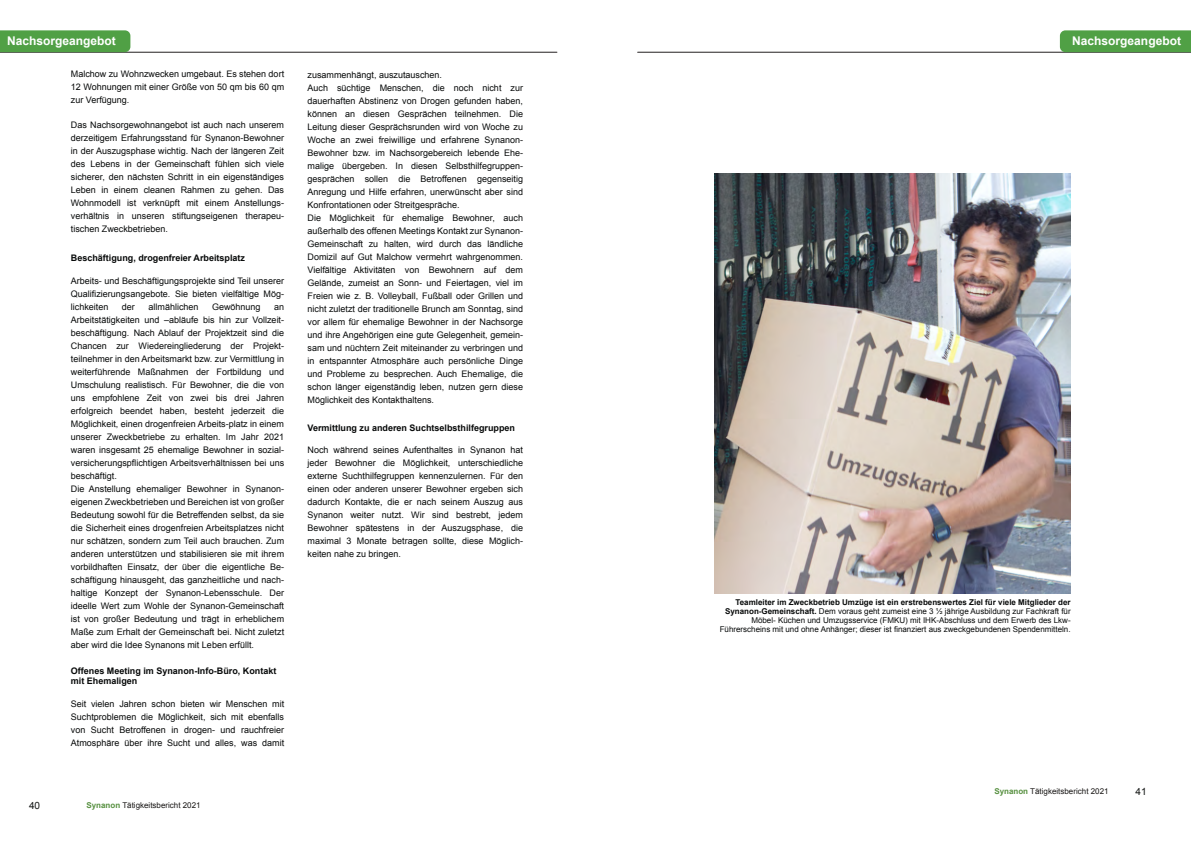
<style>
.page{position:relative;width:1191px;height:842px;background:#fff}
.page>*{position:absolute;margin:0;border:0;box-sizing:border-box;transform-origin:0 0}
.t1{font:700 12px "Arial";color:#fff}
.t2{font:10px "Arial";color:#121413}
.t3{font:9px/13px "Arial";color:#080a0a;text-align:justify}
.t4{font:700 9px/10px "Arial";color:#080a0a}
.t5{font:8px/9px "Arial";color:#080a0a;text-align:right}
.t6{font:8px "Arial";color:#191716}
.s1{font-weight:700}
.s2{font-weight:700;color:#579040}
</style>
<div class="page">
<hr style="left:0;top:52px;width:557px;height:1px;background:#231f20">
<hr style="left:637px;top:52px;width:554px;height:1px;background:#231f20">
<div style="left:0;top:30px;width:130px;height:22px;background:#50a045"></div>
<div style="left:1060px;top:30px;width:131px;height:22px;background:#50a045"></div>
<img style="left:714px;top:173px;width:356px;height:421px">
<h1 class="t1" style="left:7px;top:36px;width:110px">Nachsorgeangebot</h1>
<h1 class="t1" style="left:1072px;top:36px;width:110px">Nachsorgeangebot</h1>
<p class="t3" style="left:307px;top:69px;width:217px;text-align:left">zusammenhängt, auszutauschen.<br>Auch süchtige Menschen, die noch nicht zur dauerhaften Abstinenz von Drogen gefunden haben, können an diesen Gesprächen teilnehmen. Die Leitung dieser Gesprächsrunden wird von Woche zu Woche an zwei freiwillige und erfahrene Synanon-Bewohner bzw. im Nachsorgebereich lebende Ehe&shy;malige übergeben. In diesen Selbsthilfegruppen&shy;gesprächen sollen die Betroffenen gegenseitig Anregung und Hilfe erfahren, unerwünscht aber sind Konfrontationen oder Streitgespräche.<br>Die Möglichkeit für ehemalige Bewohner, auch außerhalb des offenen Meetings Kontakt zur Synanon-Gemeinschaft zu halten, wird durch das ländliche Domizil auf Gut Malchow vermehrt wahrgenommen.<br>Vielfältige Aktivitäten von Bewohnern auf dem Gelände, zumeist an Sonn- und Feiertagen, viel im Freien wie z. B. Volleyball, Fußball oder Grillen und nicht zuletzt der traditionelle Brunch am Sonntag, sind vor allem für ehemalige Bewohner in der Nachsorge und ihre Angehörigen eine gute Gelegenheit, gemein&shy;sam und nüchtern Zeit miteinander zu verbringen und in entspannter Atmosphäre auch persönliche Dinge und Probleme zu besprechen. Auch Ehemalige, die schon länger eigenständig leben, nutzen gern diese Möglichkeit des Kontakthaltens.</p>
<p class="t4" style="left:307px;top:423px;width:209px">Vermittlung zu anderen Suchtselbsthilfegruppen</p>
<p class="t3" style="left:307px;top:444px;width:217px">Noch während seines Aufenthaltes in Synanon hat jeder Bewohner die Möglichkeit, unterschiedliche externe Suchthilfegruppen kennenzulernen. Für den einen oder anderen unserer Bewohner ergeben sich dadurch Kontakte, die er nach seinem Auszug aus Synanon weiter nutzt. Wir sind bestrebt, jedem Bewohner spätestens in der Auszugsphase, die maximal 3 Monate betragen sollte, diese Möglich&shy;keiten nahe zu bringen.</p>
<p class="t3" style="left:71px;top:68px;width:215px">Malchow zu Wohnzwecken umgebaut. Es stehen dort 12 Wohnungen mit einer Größe von 50 qm bis 60 qm zur Verfügung.</p>
<p class="t3" style="left:71px;top:119px;width:215px">Das Nachsorgewohnangebot ist auch nach unserem derzeitigem Erfahrungsstand für Synanon-Bewohner in der Auszugsphase wichtig. Nach der längeren Zeit des Lebens in der Gemeinschaft fühlen sich viele sicherer, den nächsten Schritt in ein eigenständiges Leben in einem cleanen Rahmen zu gehen. Das Wohnmodell ist verknüpft mit einem Anstellungs&shy;verhältnis in unseren stiftungseigenen therapeu&shy;tischen Zweckbetrieben.</p>
<p class="t4" style="left:71px;top:253px;width:176px">Beschäftigung, drogenfreier Arbeitsplatz</p>
<p class="t3" style="left:71px;top:275px;width:215px">Arbeits- und Beschäftigungsprojekte sind Teil unserer Qualifizierungsangebote. Sie bieten vielfältige Mög&shy;lichkeiten</p>
<p class="t3" style="left:122px;top:301px;width:15px">der</p>
<p class="t3" style="left:148px;top:301px;width:52px">allmählichen</p>
<p class="t3" style="left:212px;top:301px;width:50px">Gewöhnung</p>
<p class="t3" style="left:71px;top:301px;width:215px;text-align:left;text-indent:203px">an Arbeitstätigkeiten und –abläufe bis hin zur Vollzeit&shy;beschäftigung. Nach Ablauf der Projektzeit sind die Chancen zur Wiedereingliederung der Projekt&shy;teilnehmer in den Arbeitsmarkt bzw. zur Vermittlung in weiterführende Maßnahmen der Fortbildung und Umschulung realistisch. Für Bewohner, die die von uns empfohlene Zeit von zwei bis drei Jahren erfolgreich beendet haben, besteht jederzeit die Möglichkeit, einen drogenfreien Arbeits-platz in einem unserer Zweckbetriebe zu erhalten. Im Jahr 2021 waren insgesamt 25 ehemalige Bewohner in sozial&shy;versicherungspflichtigen Arbeitsverhältnissen bei uns beschäftigt.<br>Die Anstellung ehemaliger Bewohner in Synanon&shy;eigenen Zweckbetrieben und Bereichen ist von großer Bedeutung sowohl für die Betreffenden selbst, da sie die Sicherheit eines drogenfreien Arbeitsplatzes nicht nur schätzen, sondern zum Teil auch brauchen. Zum anderen unterstützen und stabilisieren sie mit ihrem vorbildhaften Einsatz, der über die eigentliche Be&shy;schäftigung hinausgeht, das ganzheitliche und nach&shy;haltige Konzept der Synanon-Lebensschule. Der ideelle Wert zum Wohle der Synanon-Gemeinschaft ist von großer Bedeutung und trägt in erheblichem Maße zum Erhalt der Gemeinschaft bei. Nicht zuletzt aber wird die Idee Synanons mit Leben erfüllt.</p>
<p class="t4" style="left:71px;top:667px;width:207px">Offenes Meeting im Synanon-Info-Büro, Kontakt mit Ehemaligen</p>
<p class="t3" style="left:71px;top:698px;width:215px">Seit vielen Jahren schon bieten wir Menschen mit Suchtproblemen die Möglichkeit, sich mit ebenfalls von Sucht Betroffenen in drogen- und rauchfreier Atmosphäre über ihre Sucht und alles, was damit</p>
<p class="t5" style="left:719px;top:599px;width:352px"><span class="s1">Teamleiter im Zweckbetrieb Umzüge ist ein erstrebenswertes Ziel für viele Mitglieder der Synanon-Gemeinschaft.</span> Dem voraus geht zumeist eine 3 ½ jährige Ausbildung zur Fachkraft für Möbel- Küchen und Umzugsservice (FMKU) mit IHK-Abschluss und dem Erwerb des Lkw-Führerscheins mit und ohne Anhänger; dieser ist finanziert aus zweckgebundenen Spendenmitteln.</p>
<p class="t2" style="left:29px;top:802px;width:13px">40</p>
<p class="t6" style="left:86px;top:802px;width:116px"><span class="s2">Synanon</span> Tätigkeitsbericht 2021</p>
<p class="t6" style="left:994px;top:788px;width:116px"><span class="s2">Synanon</span> Tätigkeitsbericht 2021</p>
<p class="t2" style="left:1135px;top:787px;width:13px">41</p>
</div>
